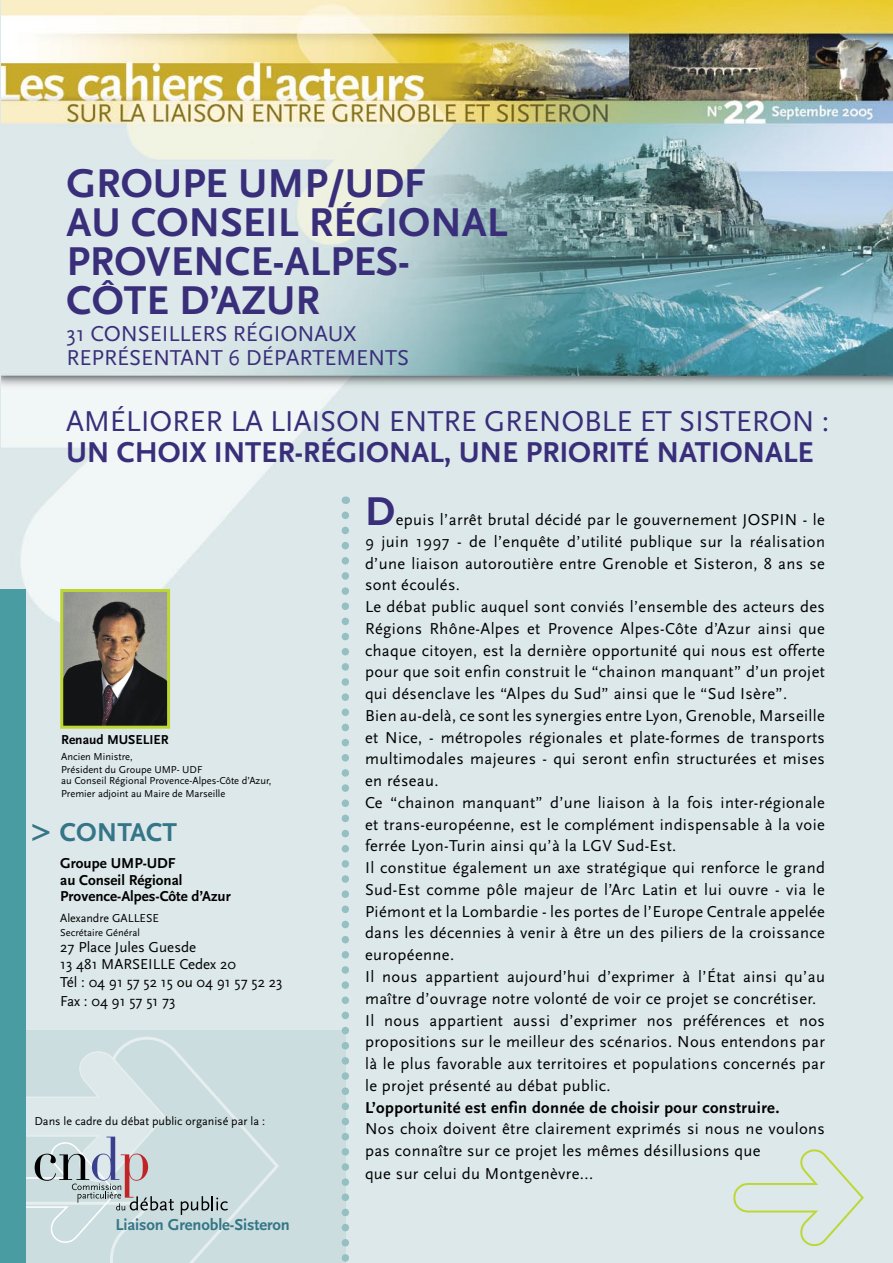
<style>
.page{position:relative;width:893px;height:1263px;background:#fff}
.page>*{position:absolute;margin:0;border:0;box-sizing:border-box;transform-origin:0 0}
.t1{font:700 42px/39px "Scala Sans";color:#392e7a}
.t2{font:30px/31.5px "Scala Sans";letter-spacing:-.005em;color:#392e7a}
.t3{font:700 27px "Scala Sans";color:#347687}
.t4{font:22.5px "Scala Sans";letter-spacing:-.005em;color:#392e7a}
.t5{font:16.5px/21.8px "Scala Sans";letter-spacing:.025em;color:#000;text-align:justify}
.t6{font:700 16.5px "Scala Sans";letter-spacing:.025em;color:#000}
.t7{font:700 16.5px "Scala Sans";letter-spacing:-.005em;color:#347687}
.t8{font:15px "Scala Sans";color:#000}
.t9{font:700 15px/16.5px "Scala Sans";color:#000}
.texte{font:700 13.5px "Scala Sans";color:#000}
.t10{font:12px "Scala Sans";color:#000}
.texte-2{font:10.5px/10.5px "Scala Sans";color:#000}
.s1{font-weight:700}
.s2{font-size:36px}
</style>
<div class="page">
<img style="left:0;top:0;width:893px;height:1263px">
<div style="left:5px;top:1030px;width:340px;height:233px;background:#ccdddf"></div>
<svg style="left:110px;top:1037px;width:169px;height:226px"></svg>
<hr style="left:0;top:1px;width:1px;height:1262px;background:#dde8ea">
<svg style="left:342px;top:515px;width:7px;height:748px"></svg>
<svg style="left:181px;top:1196px;width:47px;height:19px"></svg>
<svg style="left:26px;top:1049px;width:148px;height:194px"></svg>
<div style="left:0;top:589px;width:26px;height:674px;background:#4a9ca3"></div>
<img style="left:64px;top:593px;width:102px;height:132px">
<div style="left:60px;top:589px;width:110px;height:140px;border:3px solid #bdd732"></div>
<svg style="left:732px;top:1148px;width:133px;height:99px"></svg>
<p class="t1" style="left:67px;top:165px;width:361px">GROUPE UMP/UDF</p>
<p class="t1" style="left:67px;top:204px;width:442px">AU CONSEIL RÉGIONAL<br>PROVENCE-ALPES-<br>CÔTE D’AZUR</p>
<p class="t4" style="left:67px;top:321px;width:291px">31 CONSEILLERS RÉGIONAUX</p>
<p class="t4" style="left:67px;top:345px;width:344px">REPRÉSENTANT 6 DÉPARTEMENTS</p>
<p class="t2" style="left:66px;top:406px;width:765px">AMÉLIORER LA LIAISON ENTRE GRENOBLE ET SISTERON :<br><span class="s1">UN CHOIX INTER-RÉGIONAL, UNE PRIORITÉ NATIONALE</span></p>
<p class="texte" style="left:61px;top:732px;width:109px">Renaud MUSELIER</p>
<p class="texte-2" style="left:61px;top:751px;width:73px">Ancien Ministre,</p>
<p class="texte-2" style="left:61px;top:765px;width:212px">Président du Groupe UMP- UDF<br>au Conseil Régional Provence-Alpes-Côte d’Azur,</p>
<p class="texte-2" style="left:61px;top:789px;width:166px">Premier adjoint au Maire de Marseille</p>
<p class="t3" style="left:31px;top:818px;width:147px"><span class="s2">&gt;</span> CONTACT</p>
<p class="t9" style="left:60px;top:855px;width:172px">Groupe UMP-UDF<br>au Conseil Régional<br>Provence-Alpes-Côte d’Azur</p>
<p class="t10" style="left:60px;top:912px;width:100px">Alexandre GALLESE</p>
<p class="texte-2" style="left:60px;top:927px;width:81px">Secrétaire Général</p>
<p class="t8" style="left:60px;top:939px;width:137px">27 Place Jules Guesde</p>
<p class="t8" style="left:60px;top:955px;width:177px">13 481 MARSEILLE Cedex 20</p>
<p class="t8" style="left:60px;top:974px;width:224px">Tél : 04 91 57 52 15 ou 04 91 57 52 23</p>
<p class="t8" style="left:60px;top:993px;width:117px">Fax : 04 91 57 51 73</p>
<p class="t10" style="left:34px;top:1115px;width:232px">Dans le cadre du débat public organisé par la :</p>
<p class="t7" style="left:115px;top:1215px;width:176px">Liaison Grenoble-Sisteron</p>
<p class="t1" style="left:365px;top:493px;width:31px">D</p>
<p class="t5" style="left:365px;top:509px;width:461px;text-indent:31px">epuis l’arrêt brutal décidé par le gouvernement JOSPIN - le 9 juin 1997 - de l’enquête d’utilité publique sur la réalisation d’une liaison autoroutière entre Grenoble et Sisteron, 8 ans se sont écoulés.</p>
<p class="t5" style="left:365px;top:596px;width:461px">Le débat public auquel sont conviés l’ensemble des acteurs des Régions Rhône-Alpes et Provence Alpes-Côte d’Azur ainsi que chaque citoyen, est la dernière opportunité qui nous est offerte pour que soit enfin construit le “chainon manquant” d’un projet qui désenclave les “Alpes du Sud” ainsi que le “Sud Isère”.</p>
<p class="t5" style="left:365px;top:705px;width:461px">Bien au-delà, ce sont les synergies entre Lyon, Grenoble, Marseille et Nice, - métropoles régionales et plate-formes de transports multimodales majeures - qui seront enfin structurées et mises en réseau.</p>
<p class="t5" style="left:365px;top:792px;width:461px">Ce “chainon manquant” d’une liaison à la fois inter-régionale et trans-européenne, est le complément indispensable à la voie ferrée Lyon-Turin ainsi qu’à la LGV Sud-Est.</p>
<p class="t5" style="left:365px;top:857px;width:461px">Il constitue également un axe stratégique qui renforce le grand Sud-Est comme pôle majeur de l’Arc Latin et lui ouvre - via le Piémont et la Lombardie - les portes de l’Europe Centrale appelée dans les décennies à venir à être un des piliers de la croissance européenne.</p>
<p class="t5" style="left:365px;top:966px;width:461px">Il nous appartient aujourd’hui d’exprimer à l’État ainsi qu’au maître d’ouvrage notre volonté de voir ce projet se concrétiser.</p>
<p class="t5" style="left:365px;top:1009px;width:461px">Il nous appartient aussi d’exprimer nos préférences et nos propositions sur le meilleur des scénarios. Nous entendons par là le plus favorable aux territoires et populations concernés par le projet présenté au débat public.</p>
<p class="t6" style="left:365px;top:1098px;width:416px">L’opportunité est enfin donnée de choisir pour construire.</p>
<p class="t5" style="left:365px;top:1118px;width:461px;text-align:left">Nos choix doivent être clairement exprimés si nous ne voulons pas connaître sur ce projet les mêmes désillusions que<br>que sur celui du Montgenèvre...</p>
</div>
